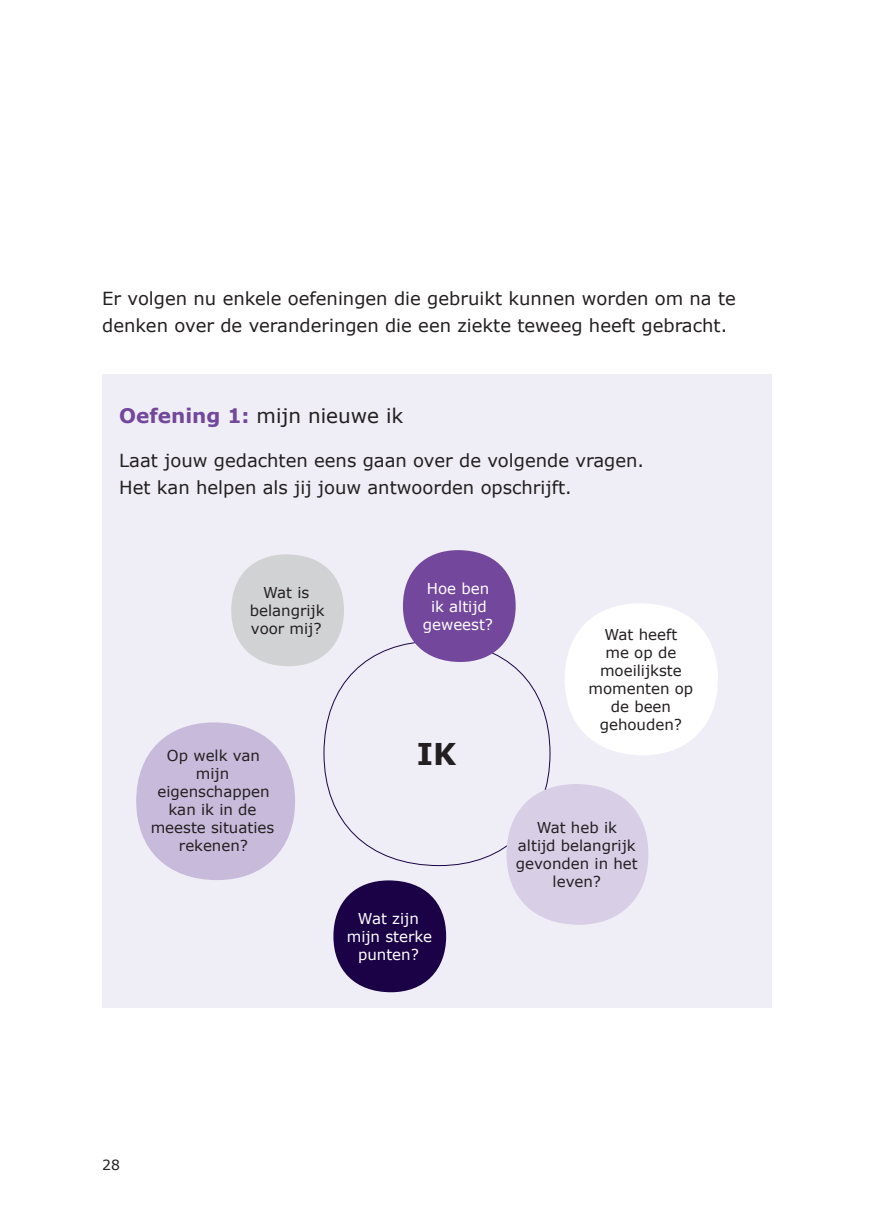
<style>
.page{position:relative;width:874px;height:1225px;background:#fff}
.page>*{position:absolute;margin:0;border:0;box-sizing:border-box;transform-origin:0 0}
.t1{font:700 30px "Verdana";color:#231f20}
.t2{font:20px "Verdana";color:#231f20}
.t3{font:18px/27px "Verdana";color:#231f20}
.t4{font:15px/18px "Verdana";color:#231f20;text-align:center}
.t5{font:15px/18px "Verdana";color:#fff;text-align:center}
.t6{font:14px "Verdana";color:#231f20}
.s1{font-weight:700;color:#73479c}
</style>
<div class="page">
<div style="left:102px;top:374px;width:669px;height:633px;background:#efeef6"></div>
<div style="left:231px;top:554px;width:113px;height:112px;background:#d1d2d4;border-radius:50%"></div>
<div style="left:136px;top:722px;width:159px;height:158px;background:#c8bada;border-radius:50%"></div>
<div style="left:564px;top:603px;width:153px;height:152px;background:#fff;border-radius:50%"></div>
<div style="left:333px;top:880px;width:113px;height:112px;background:#1b0247;border-radius:50%"></div>
<div style="left:506px;top:784px;width:142px;height:140px;background:#d8cfe6;border-radius:50%"></div>
<div style="left:403px;top:550px;width:112px;height:112px;background:#73479c;border-radius:50%"></div>
<p class="t3" style="left:102px;top:285px;width:635px">Er volgen nu enkele oefeningen die gebruikt kunnen worden om na te denken over de veranderingen die een ziekte teweeg heeft gebracht.</p>
<p class="t2" style="left:119px;top:403px;width:285px"><span class="s1">Oefening 1:</span> mijn nieuwe ik</p>
<p class="t3" style="left:119px;top:447px;width:526px">Laat jouw gedachten eens gaan over de volgende vragen.<br>Het kan helpen als jij jouw antwoorden opschrijft.</p>
<p class="t4" style="left:250px;top:583px;width:76px">Wat is belangrijk voor mij?</p>
<p class="t5" style="left:422px;top:579px;width:72px">Hoe ben ik altijd geweest?</p>
<p class="t4" style="left:167px;top:747px;width:94px">Op welk van</p>
<h1 class="t1" style="left:416px;top:734px;width:41px">IK</h1>
<p class="t4" style="left:151px;top:765px;width:125px">mijn eigenschappen kan ik in de meeste situaties rekenen?</p>
<p class="t5" style="left:346px;top:909px;width:87px">Wat zijn mijn sterke punten?</p>
<p class="t4" style="left:588px;top:625px;width:106px">Wat heeft<br>me op de moeilijkste momenten op de been gehouden?</p>
<p class="t4" style="left:515px;top:818px;width:123px">Wat heb ik<br>altijd belangrijk gevonden in het leven?</p>
<p class="t6" style="left:102px;top:1156px;width:19px">28</p>
</div>
